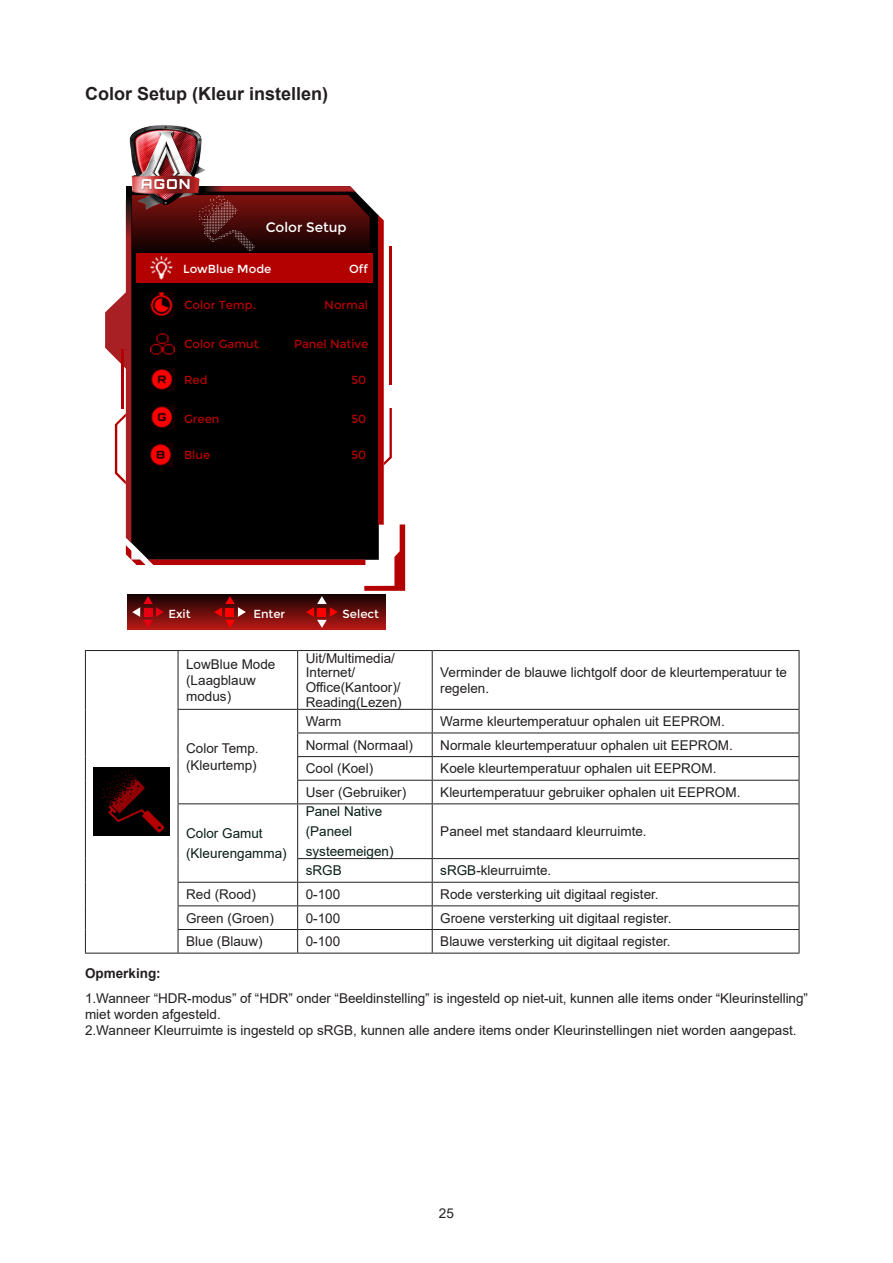
<style>
.page{position:relative;width:893px;height:1263px;background:#fff}
.page>*{position:absolute;margin:0;border:0;box-sizing:border-box;transform-origin:0 0}
.Heading_3{font:700 18px "Arial";color:#231f20}
.t1{font:13.65px "Montserrat";color:#fff}
.无间隔{font:13.5px/16.2px "Arial";color:#231f20}
.正文_text-1{font:13.5px/20.2px "Arial";color:#091e17}
.正文_text-1-2{font:13.5px/14.9px "Arial";color:#231f20}
.content_bold{font:700 13.5px "Arial";color:#231f20}
.t2{font:11.7px "Montserrat";color:#b30000}
.t3{font:11.7px "Montserrat";color:#fff}
.s1{color:#091e17}
</style>
<div class="page">
<div style="left:127px;top:594px;width:259px;height:36px;background:#b61815"></div>
<svg style="left:105px;top:186px;width:300px;height:442px"></svg>
<img style="left:122px;top:125px;width:87px;height:86px">
<img style="left:194px;top:196px;width:64px;height:54px">
<img style="left:148px;top:291px;width:25px;height:27px">
<img style="left:149px;top:406px;width:25px;height:22px">
<img style="left:149px;top:368px;width:25px;height:23px">
<img style="left:148px;top:444px;width:25px;height:22px">
<div style="left:136px;top:253px;width:237px;height:30px;background:#b30000"></div>
<img style="left:150px;top:255px;width:23px;height:25px">
<img style="left:151px;top:329px;width:23px;height:31px">
<hr style="left:85px;top:650px;width:93px;height:1px;background:#231f20">
<hr style="left:85px;top:651px;width:1px;height:58px;background:#231f20">
<hr style="left:178px;top:650px;width:120px;height:1px;background:#231f20">
<hr style="left:178px;top:651px;width:1px;height:58px;background:#231f20">
<hr style="left:298px;top:650px;width:134px;height:1px;background:#231f20">
<hr style="left:297px;top:651px;width:1px;height:58px;background:#231f20">
<hr style="left:432px;top:650px;width:367px;height:1px;background:#231f20">
<hr style="left:432px;top:651px;width:1px;height:58px;background:#231f20">
<hr style="left:799px;top:651px;width:1px;height:58px;background:#231f20">
<hr style="left:178px;top:709px;width:120px;height:1px;background:#231f20">
<hr style="left:298px;top:709px;width:134px;height:1px;background:#231f20">
<hr style="left:432px;top:709px;width:367px;height:1px;background:#231f20">
<hr style="left:297px;top:733px;width:135px;height:1px;background:#231f20">
<hr style="left:432px;top:733px;width:367px;height:1px;background:#231f20">
<hr style="left:297px;top:756px;width:135px;height:1px;background:#231f20">
<hr style="left:432px;top:756px;width:367px;height:1px;background:#231f20">
<svg style="left:85px;top:709px;width:1px;height:95px"></svg>
<svg style="left:178px;top:710px;width:1px;height:93px"></svg>
<hr style="left:297px;top:780px;width:135px;height:1px;background:#231f20">
<svg style="left:297px;top:710px;width:1px;height:93px"></svg>
<hr style="left:432px;top:780px;width:367px;height:1px;background:#231f20">
<svg style="left:432px;top:710px;width:1px;height:93px"></svg>
<svg style="left:799px;top:710px;width:1px;height:93px"></svg>
<hr style="left:85px;top:804px;width:1px;height:55px;background:#231f20">
<hr style="left:178px;top:803px;width:120px;height:1px;background:#231f20">
<hr style="left:178px;top:804px;width:1px;height:55px;background:#231f20">
<hr style="left:432px;top:803px;width:367px;height:1px;background:#231f20">
<hr style="left:799px;top:804px;width:1px;height:54px;background:#231f20">
<hr style="left:432px;top:858px;width:367px;height:1px;background:#231f20">
<hr style="left:178px;top:882px;width:120px;height:1px;background:#231f20">
<hr style="left:432px;top:882px;width:367px;height:1px;background:#231f20">
<hr style="left:178px;top:905px;width:120px;height:1px;background:#231f20">
<hr style="left:298px;top:905px;width:134px;height:1px;background:#231f20">
<hr style="left:432px;top:905px;width:367px;height:1px;background:#231f20">
<svg style="left:85px;top:859px;width:1px;height:94px"></svg>
<hr style="left:178px;top:929px;width:120px;height:1px;background:#231f20">
<svg style="left:178px;top:859px;width:1px;height:94px"></svg>
<hr style="left:298px;top:929px;width:134px;height:1px;background:#231f20">
<hr style="left:432px;top:929px;width:367px;height:1px;background:#231f20">
<svg style="left:799px;top:859px;width:1px;height:94px"></svg>
<hr style="left:85px;top:953px;width:93px;height:1px;background:#231f20">
<hr style="left:178px;top:953px;width:120px;height:1px;background:#231f20">
<hr style="left:298px;top:953px;width:134px;height:1px;background:#231f20">
<hr style="left:432px;top:953px;width:367px;height:1px;background:#231f20">
<hr style="left:297px;top:804px;width:1px;height:54px;background:#231f20">
<hr style="left:432px;top:804px;width:1px;height:54px;background:#231f20">
<svg style="left:297px;top:859px;width:1px;height:94px"></svg>
<svg style="left:432px;top:859px;width:1px;height:94px"></svg>
<hr style="left:298px;top:803px;width:134px;height:1px;background:#231f20">
<hr style="left:297px;top:858px;width:135px;height:1px;background:#231f20">
<hr style="left:298px;top:882px;width:134px;height:1px;background:#231f20">
<img style="left:94px;top:768px;width:76px;height:68px">
<p class="Heading_3" style="left:85px;top:81px;width:245px">Color Setup (Kleur instellen)</p>
<p class="t1" style="left:266px;top:219px;width:83px">Color Setup</p>
<p class="t3" style="left:183px;top:262px;width:90px">LowBlue Mode</p>
<p class="t3" style="left:349px;top:262px;width:20px">Off</p>
<p class="t2" style="left:184px;top:298px;width:73px">Color Temp.</p>
<p class="t2" style="left:324px;top:298px;width:45px">Normal</p>
<p class="t2" style="left:184px;top:337px;width:76px">Color Gamut</p>
<p class="t2" style="left:294px;top:337px;width:76px">Panel Native</p>
<p class="t2" style="left:184px;top:373px;width:25px">Red</p>
<p class="t2" style="left:351px;top:373px;width:16px">50</p>
<p class="t2" style="left:184px;top:412px;width:37px">Green</p>
<p class="t2" style="left:351px;top:412px;width:16px">50</p>
<p class="t2" style="left:184px;top:448px;width:28px">Blue</p>
<p class="t2" style="left:351px;top:448px;width:16px">50</p>
<p class="t3" style="left:168px;top:607px;width:24px">Exit</p>
<p class="t3" style="left:253px;top:607px;width:33px">Enter</p>
<p class="t3" style="left:343px;top:607px;width:38px">Select</p>
<p class="无间隔" style="left:186px;top:656px;width:91px">LowBlue Mode (Laagblauw modus)</p>
<p class="正文_text-1-2" style="left:306px;top:650px;width:98px">Uit/Multimedia/<br>Internet/<br>Office(Kantoor)/<br>Reading(Lezen)</p>
<p class="无间隔" style="left:440px;top:664px;width:348px">Verminder de blauwe lichtgolf door de kleurtemperatuur te regelen.</p>
<p class="无间隔" style="left:186px;top:740px;width:74px">Color Temp. (Kleurtemp)</p>
<p class="正文_text-1" style="left:186px;top:823px;width:78px">Color Gamut</p>
<p class="正文_text-1" style="left:186px;top:843px;width:102px">(Kleurengamma)</p>
<p class="无间隔" style="left:306px;top:713px;width:37px">Warm</p>
<p class="无间隔" style="left:440px;top:713px;width:286px">Warme kleurtemperatuur ophalen uit EEPROM.</p>
<p class="无间隔" style="left:306px;top:737px;width:109px">Normal (Normaal)</p>
<p class="无间隔" style="left:440px;top:737px;width:294px">Normale kleurtemperatuur ophalen uit EEPROM.</p>
<p class="无间隔" style="left:306px;top:760px;width:69px">Cool (Koel)</p>
<p class="无间隔" style="left:440px;top:760px;width:278px">Koele kleurtemperatuur ophalen uit EEPROM.</p>
<p class="无间隔" style="left:306px;top:784px;width:102px">User (Gebruiker)</p>
<p class="无间隔" style="left:440px;top:784px;width:302px">Kleurtemperatuur gebruiker ophalen uit EEPROM.</p>
<p class="正文_text-1" style="left:306px;top:801px;width:89px">Panel Native (Paneel systeemeigen)</p>
<p class="无间隔" style="left:440px;top:823px;width:208px">Paneel met standaard kleurruimte.</p>
<p class="正文_text-1" style="left:306px;top:860px;width:38px">sRGB</p>
<p class="无间隔" style="left:440px;top:862px;width:113px"><span class="s1">sRGB</span>-kleurruimte.</p>
<p class="无间隔" style="left:186px;top:886px;width:71px">Red (Rood)</p>
<p class="无间隔" style="left:306px;top:886px;width:36px">0-100</p>
<p class="无间隔" style="left:440px;top:886px;width:220px">Rode versterking uit digitaal register.</p>
<p class="无间隔" style="left:186px;top:909px;width:89px">Green (Groen)</p>
<p class="无间隔" style="left:306px;top:909px;width:36px">0-100</p>
<p class="无间隔" style="left:440px;top:909px;width:233px">Groene versterking uit digitaal register.</p>
<p class="无间隔" style="left:186px;top:933px;width:78px">Blue (Blauw)</p>
<p class="无间隔" style="left:306px;top:933px;width:36px">0-100</p>
<p class="无间隔" style="left:440px;top:933px;width:232px">Blauwe versterking uit digitaal register.</p>
<p class="content_bold" style="left:85px;top:963px;width:77px">Opmerking:</p>
<p class="无间隔" style="left:85px;top:990px;width:724px">1.Wanneer “HDR-modus” of “HDR” onder “Beeldinstelling” is ingesteld op niet-uit, kunnen alle items onder “Kleurinstelling” miet worden afgesteld.</p>
<p class="无间隔" style="left:85px;top:1022px;width:713px">2.Wanneer Kleurruimte is ingesteld op sRGB, kunnen alle andere items onder Kleurinstellingen niet worden aangepast.</p>
<p class="无间隔" style="left:439px;top:1205px;width:17px">25</p>
</div>
